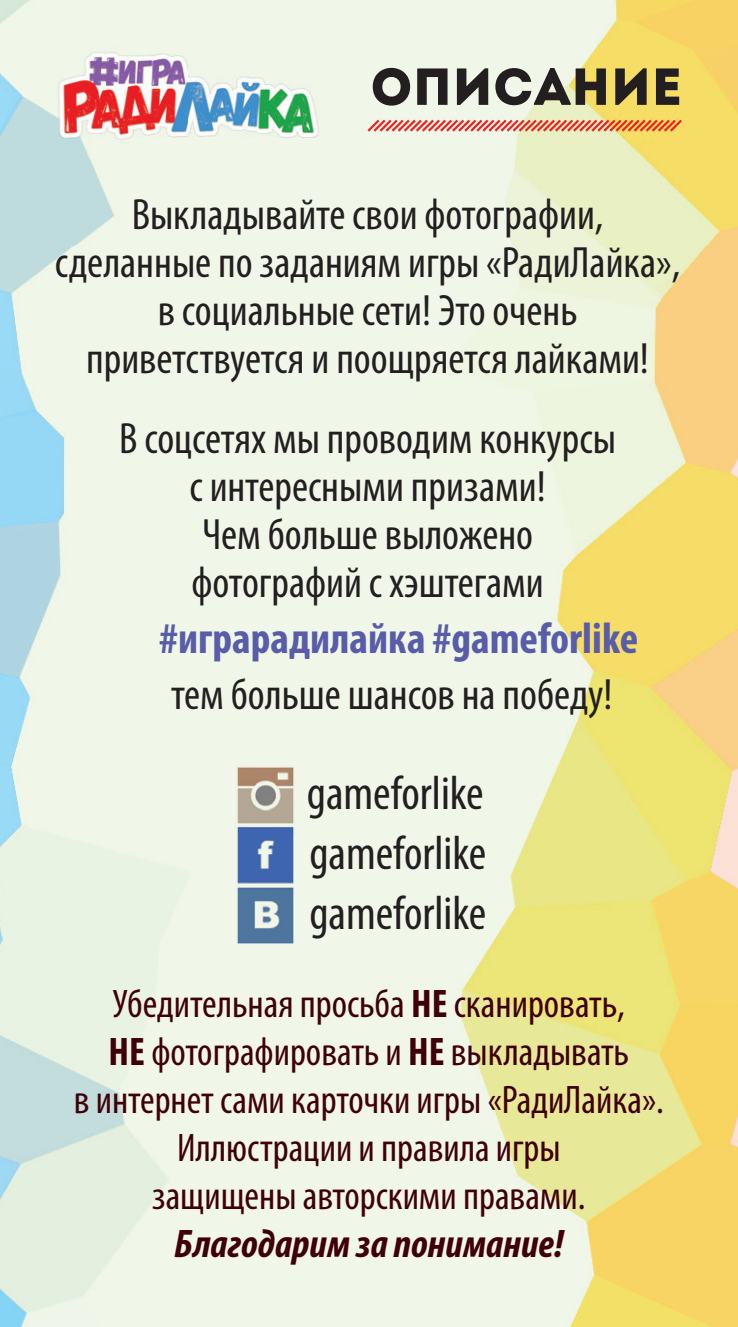
<style>
.page{position:relative;width:738px;height:1327px;background:#fff}
.page>*{position:absolute;margin:0;border:0;box-sizing:border-box;transform-origin:0 0}
.t1{font:52px "Intro";color:#231f20}
.t2{font:condensed 48px/60px "Myriad Pro";color:#231f20;text-align:justify}
.t3{font:condensed 44px/48px "Myriad Pro";color:#231f20;text-align:center}
.t4{font:700 condensed 44px/56px "Myriad Pro";color:#585ca9}
.t5{font:condensed 40px/48px "Myriad Pro";color:#3f000a;text-align:center}
.s1{font-weight:400;color:#231f20}
.s2{font-weight:700}
.s3{font-weight:700;font-style:italic}
</style>
<div class="page">
<img style="left:0;top:246px;width:737px;height:1081px">
<img style="left:0;top:0;width:737px;height:246px">
<div style="left:296px;top:835px;width:188px;height:43px;background:#f0f7e9"></div>
<div style="left:296px;top:895px;width:188px;height:43px;background:#f0f7e8"></div>
<svg style="left:365px;top:117px;width:318px;height:17px;background:#eeae8e"></svg>
<img style="left:233px;top:764px;width:63px;height:181px">
<img style="left:251px;top:809px;width:42px;height:1px">
<img style="left:249px;top:835px;width:47px;height:43px">
<img style="left:249px;top:895px;width:47px;height:43px">
<img style="left:46px;top:39px;width:285px;height:120px">
<p class="t1" style="left:370px;top:56px;width:313px">описание</p>
<p class="t3" style="left:55px;top:190px;width:626px">Выкладывайте свои фотографии, сделанные по заданиям игры «РадиЛайка», в социальные сети! Это очень приветствуется и поощряется лайками!</p>
<p class="t3" style="left:119px;top:414px;width:498px">В соцсетях мы проводим конкурсы с интересными призами!<br>Чем больше выложено фотографий с хэштегами</p>
<p class="t4" style="left:159px;top:609px;width:480px">#играрадилайка #gameforlike <span class="s1">тем больше шансов на победу!</span></p>
<p class="t2" style="left:306px;top:762px;width:181px">gameforlike gameforlike gameforlike</p>
<p class="t5" style="left:74px;top:979px;width:591px">Убедительная просьба <span class="s2">НЕ</span> сканировать,<br><span class="s2">НЕ</span> фотографировать и <span class="s2">НЕ</span> выкладывать<br>в интернет сами карточки игры «РадиЛайка».<br>Иллюстрации и правила игры<br>защищены авторскими правами.<br><span class="s3">Благодарим за понимание!</span></p>
</div>
